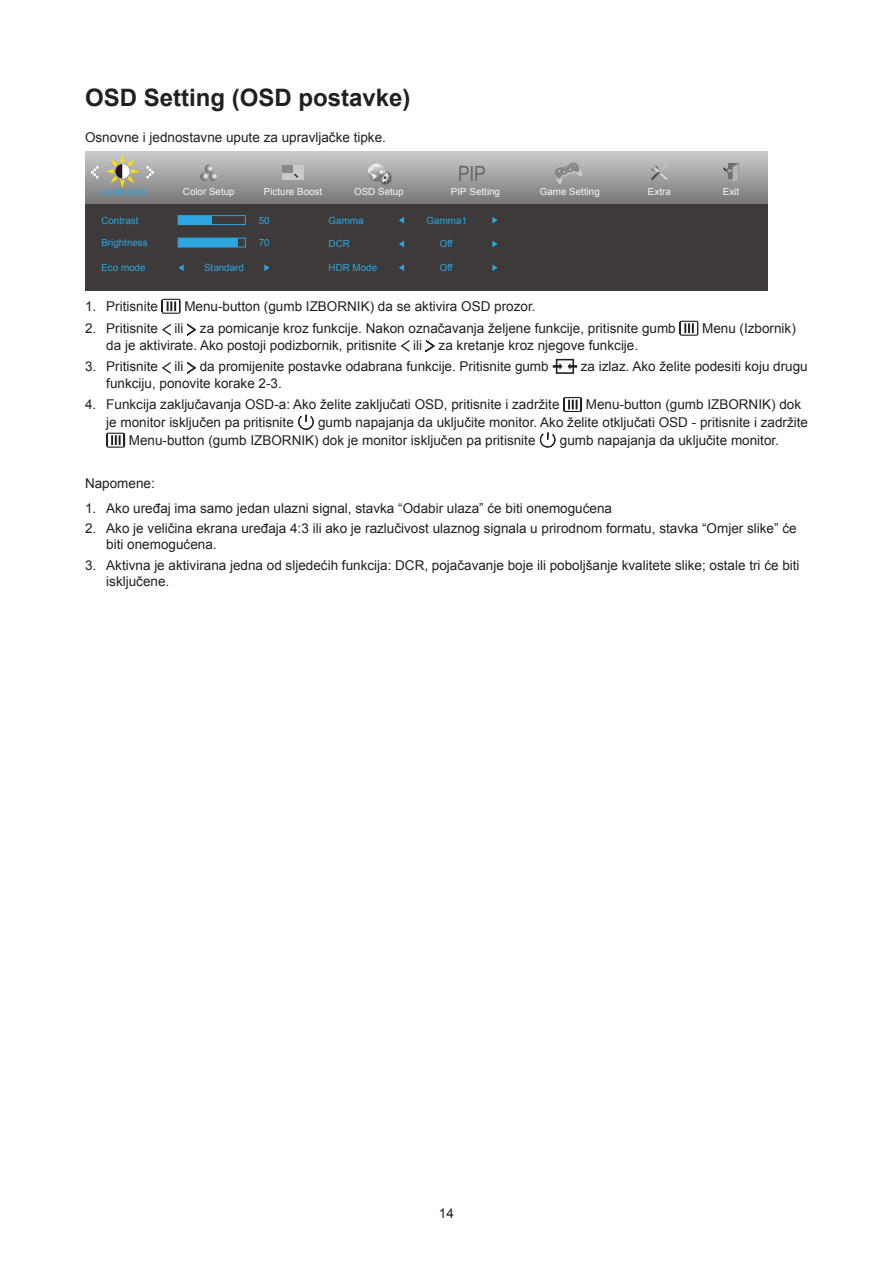
<style>
.page{position:relative;width:893px;height:1263px;background:#fff}
.page>*{position:absolute;margin:0;border:0;box-sizing:border-box;transform-origin:0 0}
.Heading_2{font:700 24px "Arial";color:#231f20}
.t1{font:21px "Arial Narrow";color:#686565}
.t2{font:13.5px/16.2px "Arial";color:#231f20}
.t3{font:9.75px "Arial";color:#2ca6e0}
.t4{font:9.75px "Arial";color:#f7f7f7}
</style>
<div class="page">
<svg style="left:85px;top:151px;width:683px;height:53px;background:#a0a0a1"></svg>
<div style="left:85px;top:204px;width:683px;height:86px;background:#3e3a39"></div>
<svg style="left:91px;top:166px;width:8px;height:13px"></svg>
<svg style="left:146px;top:166px;width:8px;height:13px"></svg>
<svg style="left:105px;top:154px;width:34px;height:34px"></svg>
<svg style="left:200px;top:165px;width:18px;height:16px"></svg>
<div style="left:283px;top:165px;width:21px;height:15px;background:#c8c9ca"></div>
<div style="left:283px;top:165px;width:10px;height:8px;background:#888"></div>
<svg style="left:294px;top:173px;width:4px;height:5px"></svg>
<img style="left:377px;top:170px;width:18px;height:17px">
<svg style="left:368px;top:164px;width:22px;height:19px"></svg>
<svg style="left:723px;top:163px;width:16px;height:19px"></svg>
<svg style="left:651px;top:165px;width:18px;height:16px"></svg>
<div style="left:178px;top:215px;width:68px;height:10px;border:1px solid #2ca6e0"></div>
<div style="left:178px;top:216px;width:34px;height:9px;background:#2ca6e0"></div>
<div style="left:178px;top:238px;width:68px;height:9px;border:1px solid #2ca6e0"></div>
<div style="left:178px;top:238px;width:59px;height:9px;background:#2ca6e0"></div>
<svg style="left:178px;top:264px;width:6px;height:7px"></svg>
<svg style="left:264px;top:264px;width:6px;height:7px"></svg>
<svg style="left:399px;top:217px;width:5px;height:7px"></svg>
<svg style="left:492px;top:217px;width:6px;height:7px"></svg>
<svg style="left:399px;top:240px;width:5px;height:7px"></svg>
<svg style="left:492px;top:240px;width:6px;height:7px"></svg>
<svg style="left:399px;top:264px;width:5px;height:7px"></svg>
<svg style="left:492px;top:264px;width:6px;height:7px"></svg>
<svg style="left:555px;top:162px;width:27px;height:22px"></svg>
<svg style="left:162px;top:299px;width:19px;height:15px"></svg>
<svg style="left:162px;top:324px;width:9px;height:12px"></svg>
<svg style="left:187px;top:324px;width:9px;height:12px"></svg>
<svg style="left:679px;top:321px;width:19px;height:15px"></svg>
<svg style="left:400px;top:340px;width:9px;height:12px"></svg>
<svg style="left:426px;top:340px;width:9px;height:12px"></svg>
<svg style="left:162px;top:362px;width:9px;height:12px"></svg>
<svg style="left:187px;top:362px;width:9px;height:12px"></svg>
<svg style="left:553px;top:359px;width:24px;height:15px"></svg>
<svg style="left:563px;top:397px;width:19px;height:15px"></svg>
<svg style="left:298px;top:415px;width:16px;height:15px"></svg>
<svg style="left:106px;top:433px;width:19px;height:15px"></svg>
<svg style="left:540px;top:433px;width:16px;height:15px"></svg>
<p class="Heading_2" style="left:85px;top:81px;width:327px">OSD Setting (OSD postavke)</p>
<p class="t2" style="left:85px;top:130px;width:302px">Osnovne i jednostavne upute za upravljačke tipke.</p>
<p class="t1" style="left:458px;top:158px;width:29px">PIP</p>
<p class="t3" style="left:98px;top:185px;width:50px">Luminance</p>
<p class="t4" style="left:183px;top:185px;width:53px">Color Setup</p>
<p class="t4" style="left:264px;top:185px;width:60px">Picture Boost</p>
<p class="t4" style="left:354px;top:185px;width:51px">OSD Setup</p>
<p class="t4" style="left:648px;top:185px;width:24px">Extra</p>
<p class="t4" style="left:723px;top:185px;width:18px">Exit</p>
<p class="t3" style="left:101px;top:214px;width:39px">Contrast</p>
<p class="t3" style="left:259px;top:214px;width:12px">50</p>
<p class="t3" style="left:101px;top:236px;width:48px">Brightness</p>
<p class="t3" style="left:259px;top:236px;width:12px">70</p>
<p class="t3" style="left:101px;top:261px;width:46px">Eco mode</p>
<p class="t3" style="left:204px;top:261px;width:41px">Standard</p>
<p class="t4" style="left:451px;top:185px;width:51px">PIP Setting</p>
<p class="t4" style="left:540px;top:185px;width:62px">Game Setting</p>
<p class="t3" style="left:329px;top:214px;width:36px">Gamma</p>
<p class="t3" style="left:427px;top:214px;width:42px">Gamma1</p>
<p class="t3" style="left:329px;top:238px;width:23px">DCR</p>
<p class="t3" style="left:440px;top:238px;width:14px">Off</p>
<p class="t3" style="left:329px;top:261px;width:50px">HDR Mode</p>
<p class="t3" style="left:440px;top:261px;width:14px">Off</p>
<p class="t2" style="left:85px;top:298px;width:75px">1. Pritisnite</p>
<p class="t2" style="left:184px;top:298px;width:353px">Menu-button (gumb IZBORNIK) da se aktivira OSD prozor.</p>
<p class="t2" style="left:85px;top:320px;width:592px">2. Pritisnite ili za pomicanje kroz funkcije. Nakon označavanja željene funkcije, pritisnite gumb</p>
<p class="t2" style="left:702px;top:320px;width:95px">Menu (Izbornik)</p>
<p class="t2" style="left:106px;top:337px;width:533px">da je aktivirate. Ako postoji podizbornik, pritisnite ili za kretanje kroz njegove funkcije.</p>
<p class="t2" style="left:85px;top:358px;width:465px">3. Pritisnite ili da promijenite postavke odabrana funkcije. Pritisnite gumb</p>
<p class="t2" style="left:581px;top:358px;width:228px">za izlaz. Ako želite podesiti koju drugu</p>
<p class="t2" style="left:106px;top:375px;width:177px">funkciju, ponovite korake 2-3.</p>
<p class="t2" style="left:85px;top:397px;width:476px">4. Funkcija zaključavanja OSD-a: Ako želite zaključati OSD, pritisnite i zadržite</p>
<p class="t2" style="left:586px;top:397px;width:217px">Menu-button (gumb IZBORNIK) dok</p>
<p class="t2" style="left:106px;top:414px;width:189px">je monitor isključen pa pritisnite</p>
<p class="t2" style="left:129px;top:414px;width:681px;line-height:17.9px;text-indent:189px">gumb napajanja da uključite monitor. Ako želite otključati OSD - pritisnite i zadržite<br>Menu-button (gumb IZBORNIK) dok je monitor isključen pa pritisnite</p>
<p class="t2" style="left:560px;top:432px;width:221px">gumb napajanja da uključite monitor.</p>
<p class="t2" style="left:85px;top:475px;width:71px">Napomene:</p>
<p class="t2" style="left:85px;top:500px;width:528px">1. Ako uređaj ima samo jedan ulazni signal, stavka “Odabir ulaza” će biti onemogućena</p>
<p class="t2" style="left:106px;top:520px;width:692px;text-indent:-21px">2. Ako je veličina ekrana uređaja 4:3 ili ako je razlučivost ulaznog signala u prirodnom formatu, stavka “Omjer slike” će biti onemogućena.</p>
<p class="t2" style="left:106px;top:557px;width:695px;text-indent:-21px">3. Aktivna je aktivirana jedna od sljedećih funkcija: DCR, pojačavanje boje ili poboljšanje kvalitete slike; ostale tri će biti isključene.</p>
<p class="t2" style="left:439px;top:1205px;width:17px">14</p>
</div>
